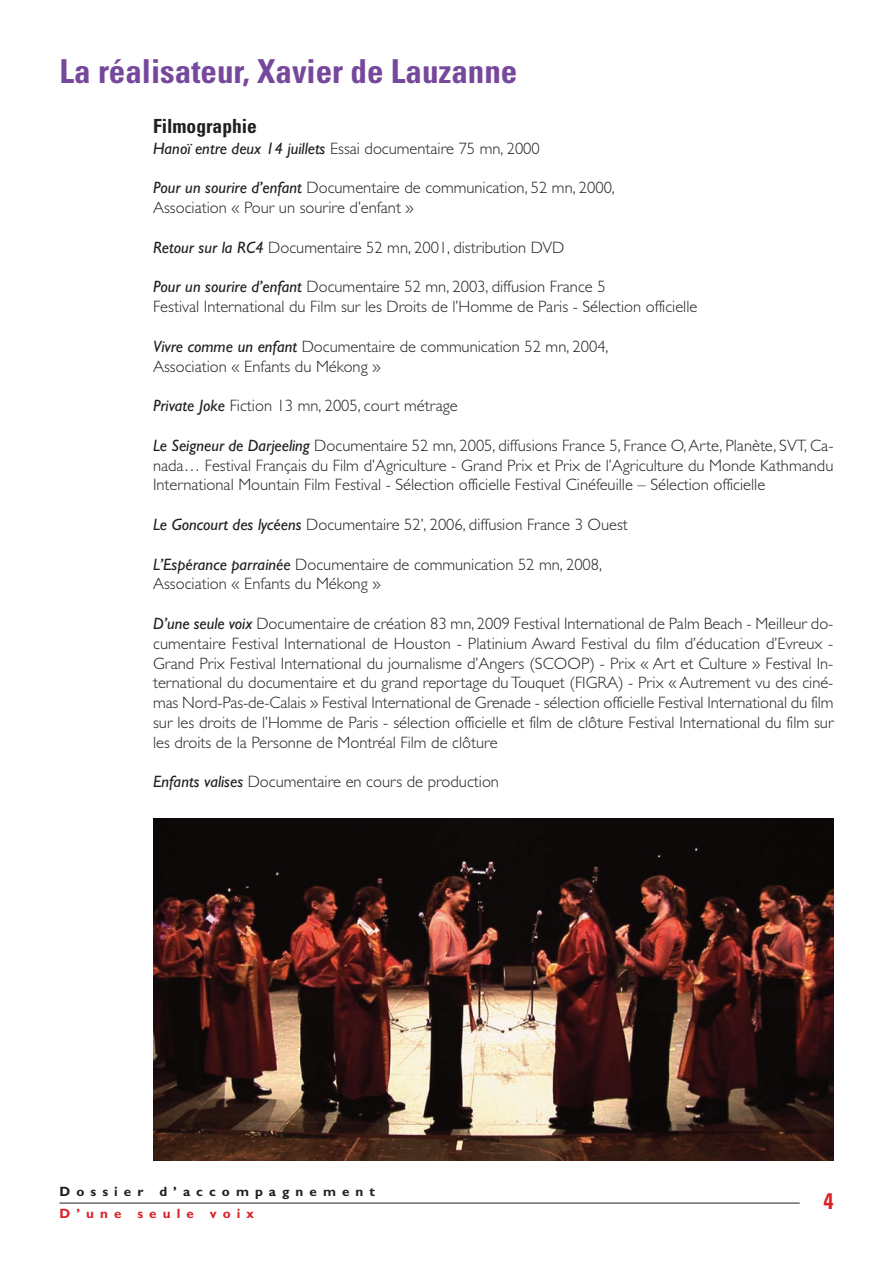
<style>
.page{position:relative;width:893px;height:1263px;background:#fff}
.page>*{position:absolute;margin:0;border:0;box-sizing:border-box;transform-origin:0 0}
.t1{font:700 condensed 33px "Univers";color:#76489c}
.t2{font:700 condensed 22.5px "Univers";color:#da2128}
.t3{font:700 condensed 19.5px "Univers";color:#231f20}
.t4{font:300 16.5px/19.8px "Gill Sans";color:#231f20}
.t5{font:700 13.5px "M Gill Sans";letter-spacing:.45em;color:#231f20}
.t6{font:700 13.5px "M Gill Sans";letter-spacing:.45em;color:#da2128}
.s1{font-family:"M Gill Sans";font-weight:400;font-style:italic}
</style>
<div class="page">
<hr style="left:60px;top:1203px;width:740px;height:1px;background:#231f20">
<img style="left:153px;top:819px;width:680px;height:341px">
<h1 class="t1" style="left:60px;top:60px;width:459px">La réalisateur, Xavier de Lauzanne</h1>
<p class="t3" style="left:153px;top:119px;width:105px">Filmographie</p>
<p class="t4" style="left:153px;top:138px;width:388px"><span class="s1">Hanoï entre deux 14 juillets</span> Essai documentaire 75 mn, 2000</p>
<p class="t4" style="left:153px;top:178px;width:463px"><span class="s1">Pour un sourire d’enfant</span> Documentaire de communication, 52 mn, 2000,<br>Association « Pour un sourire d’enfant »</p>
<p class="t4" style="left:153px;top:237px;width:413px"><span class="s1">Retour sur la RC4</span> Documentaire 52 mn, 2001, distribution DVD</p>
<p class="t4" style="left:153px;top:277px;width:546px"><span class="s1">Pour un sourire d’enfant</span> Documentaire 52 mn, 2003, diffusion France 5<br>Festival International du Film sur les Droits de l’Homme de Paris - Sélection officielle</p>
<p class="t4" style="left:153px;top:336px;width:457px"><span class="s1">Vivre comme un enfant</span> Documentaire de communication 52 mn, 2004,<br>Association « Enfants du Mékong »</p>
<p class="t4" style="left:153px;top:396px;width:306px"><span class="s1">Private Joke</span> Fiction 13 mn, 2005, court métrage</p>
<p class="t4" style="left:153px;top:435px;width:682px;text-align:justify"><span class="s1">Le Seigneur de Darjeeling</span> Documentaire 52 mn, 2005, diffusions France 5, France O,Arte, Planète, SVT, Ca&shy;nada… Festival Français du Film d’Agriculture - Grand Prix et Prix de l’Agriculture du Monde Kathmandu International Mountain Film Festival - Sélection officielle Festival Cinéfeuille – Sélection officielle</p>
<p class="t4" style="left:153px;top:514px;width:476px"><span class="s1">Le Goncourt des lycéens</span> Documentaire 52’, 2006, diffusion France 3 Ouest</p>
<p class="t4" style="left:153px;top:554px;width:450px"><span class="s1">L’Espérance parrainée</span> Documentaire de communication 52 mn, 2008,<br>Association « Enfants du Mékong »</p>
<p class="t4" style="left:153px;top:613px;width:682px;text-align:justify"><span class="s1">D’une seule voix</span> Documentaire de création 83 mn, 2009 Festival International de Palm Beach - Meilleur do&shy;cumentaire Festival International de Houston - Platinium Award Festival du film d’éducation d’Evreux - Grand Prix Festival International du journalisme d’Angers (SCOOP) - Prix « Art et Culture » Festival In&shy;ternational du documentaire et du grand reportage du Touquet (FIGRA) - Prix « Autrement vu des ciné&shy;mas Nord-Pas-de-Calais » Festival International de Grenade - sélection officielle Festival International du film sur les droits de l’Homme de Paris - sélection officielle et film de clôture Festival International du film sur les droits de la Personne de Montréal Film de clôture</p>
<p class="t4" style="left:153px;top:772px;width:347px"><span class="s1">Enfants valises</span> Documentaire en cours de production</p>
<p class="t5" style="left:60px;top:1187px;width:317px">Dossier d’accompagnement</p>
<p class="t6" style="left:60px;top:1208px;width:196px">D’une seule voix</p>
<h2 class="t2" style="left:823px;top:1192px;width:11px">4</h2>
</div>
